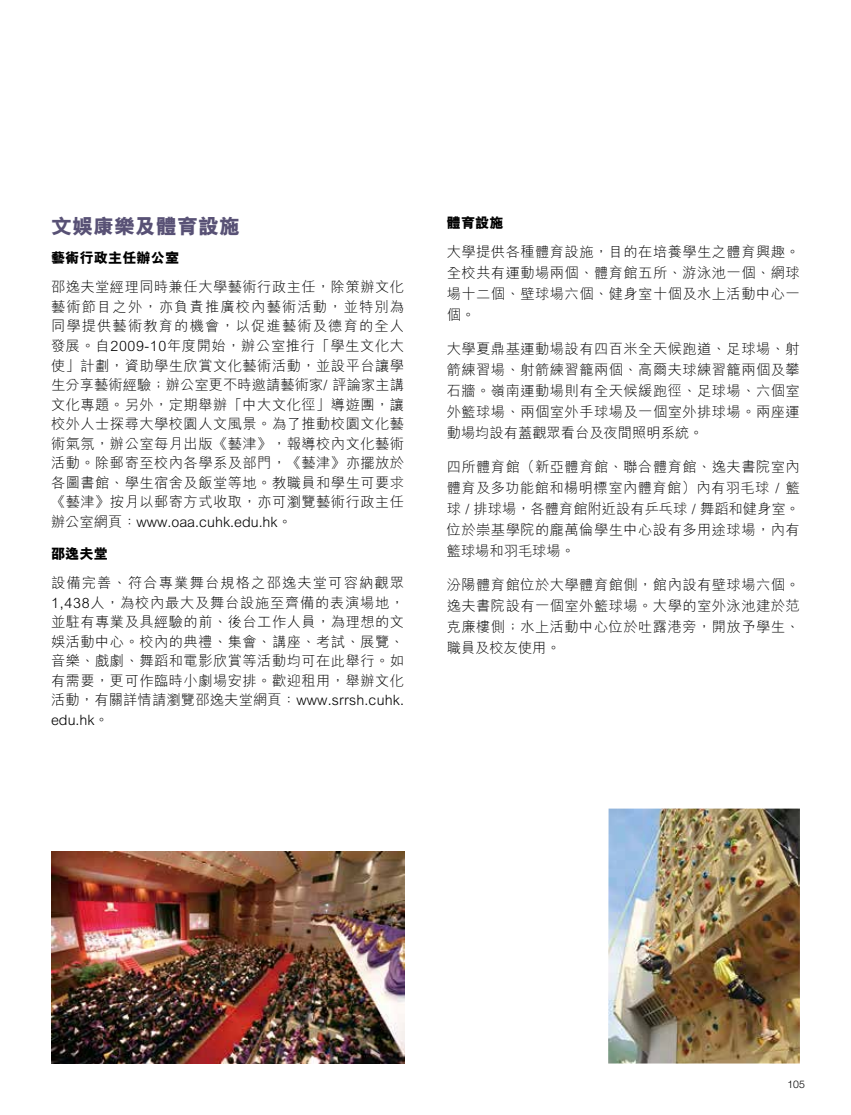
<style>
.page{position:relative;width:851px;height:1115px;background:#fff}
.page>*{position:absolute;margin:0;border:0;box-sizing:border-box;transform-origin:0 0}
.t1{font:800 21px "M Hei HK";color:#585175}
.t2{font:300 14.25px/19.5px "M Hei HK";letter-spacing:.035em;color:#000;text-align:justify}
.t3{font:800 14.25px "M Hei HK";color:#000}
.t4{font:300 10.5px "Helvetica Neue LT Std";color:#000}
</style>
<div class="page">
<img style="left:51px;top:851px;width:353px;height:212px">
<img style="left:608px;top:808px;width:191px;height:255px">
<h1 class="t1" style="left:51px;top:212px;width:190px">文娛康樂及體育設施</h1>
<p class="t3" style="left:51px;top:248px;width:130px">藝術行政主任辦公室</p>
<p class="t2" style="left:51px;top:277px;width:354px">邵逸夫堂經理同時兼任大學藝術行政主任，除策辦文化藝術節目之外，亦負責推廣校內藝術活動，並特別為同學提供藝術教育的機會，以促進藝術及德育的全人發展。自2009-10年度開始，辦公室推行「學生文化大使」計劃，資助學生欣賞文化藝術活動，並設平台讓學生分享藝術經驗；辦公室更不時邀請藝術家/ 評論家主講文化專題。另外，定期舉辦「中大文化徑」導遊團，讓校外人士探尋大學校園人文風景。為了推動校園文化藝術氣氛，辦公室每月出版《藝津》，報導校內文化藝術活動。除郵寄至校內各學系及部門，《藝津》亦擺放於各圖書館、學生宿舍及飯堂等地。教職員和學生可要求《藝津》按月以郵寄方式收取，亦可瀏覽藝術行政主任辦公室網頁：www.oaa.cuhk.edu.hk。</p>
<p class="t3" style="left:51px;top:544px;width:58px">邵逸夫堂</p>
<p class="t2" style="left:51px;top:572px;width:355px">設備完善、符合專業舞台規格之邵逸夫堂可容納觀眾1,438人，為校內最大及舞台設施至齊備的表演場地，並駐有專業及具經驗的前、後台工作人員，為理想的文娛活動中心。校內的典禮、集會、講座、考試、展覽、音樂、戲劇、舞蹈和電影欣賞等活動均可在此舉行。如有需要，更可作臨時小劇場安排。歡迎租用，舉辦文化活動，有關詳情請瀏覽邵逸夫堂網頁：www.srrsh.cuhk. edu.hk。</p>
<p class="t3" style="left:446px;top:213px;width:58px">體育設施</p>
<p class="t2" style="left:446px;top:241px;width:354px;line-height:21px">大學提供各種體育設施，目的在培養學生之體育興趣。全校共有運動場兩個、體育館五所、游泳池一個、網球場十二個、壁球場六個、健身室十個及水上活動中心一個。</p>
<p class="t2" style="left:446px;top:337px;width:354px;line-height:21px">大學夏鼎基運動場設有四百米全天候跑道、足球場、射箭練習場、射箭練習籠兩個、高爾夫球練習籠兩個及攀石牆。嶺南運動場則有全天候緩跑徑、足球場、六個室外籃球場、兩個室外手球場及一個室外排球場。兩座運動場均設有蓋觀眾看台及夜間照明系統。</p>
<p class="t2" style="left:446px;top:455px;width:354px;line-height:21px">四所體育館（新亞體育館、聯合體育館、逸夫書院室內體育及多功能館和楊明標室內體育館）內有羽毛球 / 籃球 / 排球場，各體育館附近設有乒乓球 / 舞蹈和健身室。位於崇基學院的龐萬倫學生中心設有多用途球場，內有籃球場和羽毛球場。</p>
<p class="t2" style="left:446px;top:573px;width:354px;line-height:21px">汾陽體育館位於大學體育館側，館內設有壁球場六個。逸夫書院設有一個室外籃球場。大學的室外泳池建於范克廉樓側；水上活動中心位於吐露港旁，開放予學生、職員及校友使用。</p>
<p class="t4" style="left:787px;top:1076px;width:19px">105</p>
</div>
